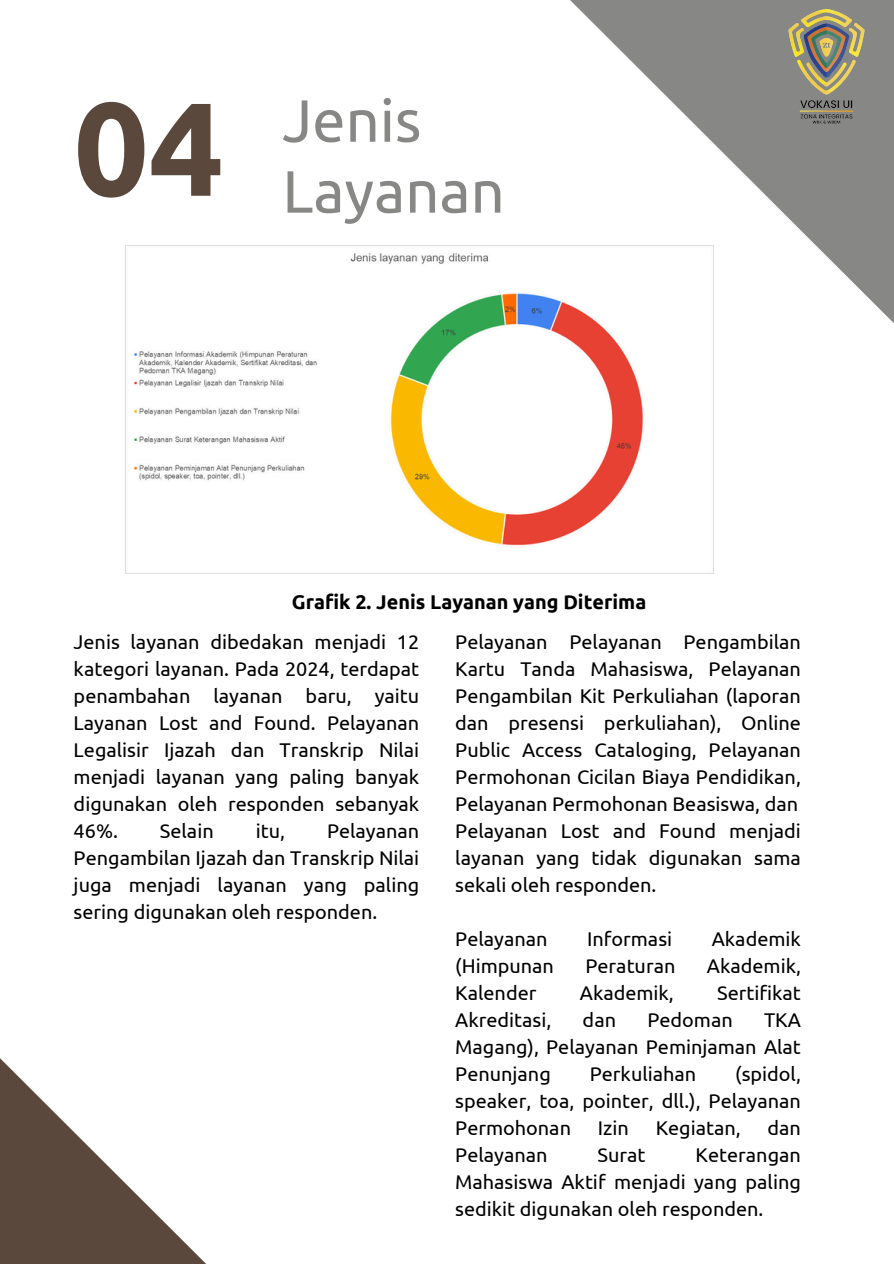
<style>
.page{position:relative;width:894px;height:1264px;background:#fff}
.page>*{position:absolute;margin:0;border:0;box-sizing:border-box;transform-origin:0 0}
.t1{font:700 132.3px "Ubuntu";color:#5a483d}
.t2{font:59.55px "Ubuntu";color:#878885}
.t3{font:19.8px/27px "Ubuntu";color:#000;text-align:justify}
.t4{font:700 19.8px "Ubuntu";color:#000}
</style>
<div class="page">
<svg style="left:570px;top:0;width:323px;height:348px"></svg>
<svg style="left:0;top:1058px;width:205px;height:205px;fill:#5a483d"></svg>
<img style="left:758px;top:0;width:135px;height:135px">
<img style="left:125px;top:245px;width:588px;height:329px">
<p class="t1" style="left:74px;top:72px;width:152px">04</p>
<h1 class="t2" style="left:282px;top:86px;width:140px">Jenis</h1>
<h1 class="t2" style="left:282px;top:157px;width:224px">Layanan</h1>
<p class="t4" style="left:292px;top:591px;width:356px">Grafik 2. Jenis Layanan yang Diterima</p>
<p class="t3" style="left:455px;top:628px;width:347px">Pelayanan Pelayanan Pengambilan Kartu Tanda Mahasiswa, Pelayanan Pengambilan Kit Perkuliahan (laporan dan presensi perkuliahan), Online Public Access Cataloging, Pelayanan Permohonan Cicilan Biaya Pendidikan, Pelayanan Permohonan Beasiswa, dan</p>
<p class="t3" style="left:455px;top:817px;width:347px">Pelayanan Lost and Found menjadi layanan yang tidak digunakan sama sekali oleh responden.</p>
<p class="t3" style="left:455px;top:925px;width:94px">Pelayanan</p>
<p class="t3" style="left:587px;top:925px;width:87px">Informasi</p>
<p class="t3" style="left:711px;top:925px;width:91px">Akademik</p>
<p class="t3" style="left:455px;top:952px;width:100px">(Himpunan</p>
<p class="t3" style="left:585px;top:952px;width:91px">Peraturan</p>
<p class="t3" style="left:706px;top:952px;width:95px">Akademik,</p>
<p class="t3" style="left:455px;top:979px;width:83px">Kalender</p>
<p class="t3" style="left:579px;top:979px;width:95px">Akademik,</p>
<p class="t3" style="left:717px;top:979px;width:85px">Sertifikat</p>
<p class="t3" style="left:455px;top:1006px;width:97px">Akreditasi,</p>
<p class="t3" style="left:582px;top:1006px;width:35px">dan</p>
<p class="t3" style="left:647px;top:1006px;width:87px">Pedoman</p>
<h2 class="t3" style="left:74px;top:628px;width:347px">Jenis layanan dibedakan menjadi 12 kategori layanan. Pada 2024, terdapat penambahan layanan baru, yaitu Layanan Lost and Found. Pelayanan Legalisir Ijazah dan Transkrip Nilai menjadi layanan yang paling banyak digunakan oleh responden sebanyak 46%.</h2>
<h2 class="t3" style="left:74px;top:817px;width:347px;text-indent:253px">Pelayanan Pengambilan Ijazah dan Transkrip Nilai juga menjadi layanan yang paling sering digunakan oleh responden.</h2>
<h2 class="t3" style="left:160px;top:817px;width:55px">Selain</h2>
<h2 class="t3" style="left:256px;top:817px;width:31px">itu,</h2>
<p class="t3" style="left:455px;top:1006px;width:347px;text-indent:309px">TKA Magang), Pelayanan Peminjaman Alat Penunjang</p>
<p class="t3" style="left:455px;top:1060px;width:347px;text-indent:280px">(spidol, speaker, toa, pointer, dll.), Pelayanan Permohonan</p>
<p class="t3" style="left:589px;top:1060px;width:108px">Perkuliahan</p>
<p class="t3" style="left:597px;top:1114px;width:33px">Izin</p>
<p class="t3" style="left:655px;top:1114px;width:86px">Kegiatan,</p>
<p class="t3" style="left:767px;top:1114px;width:35px">dan</p>
<p class="t3" style="left:455px;top:1141px;width:94px">Pelayanan</p>
<p class="t3" style="left:597px;top:1141px;width:49px">Surat</p>
<p class="t3" style="left:455px;top:1141px;width:347px;text-indent:240px">Keterangan Mahasiswa Aktif menjadi yang paling sedikit digunakan oleh responden.</p>
</div>
